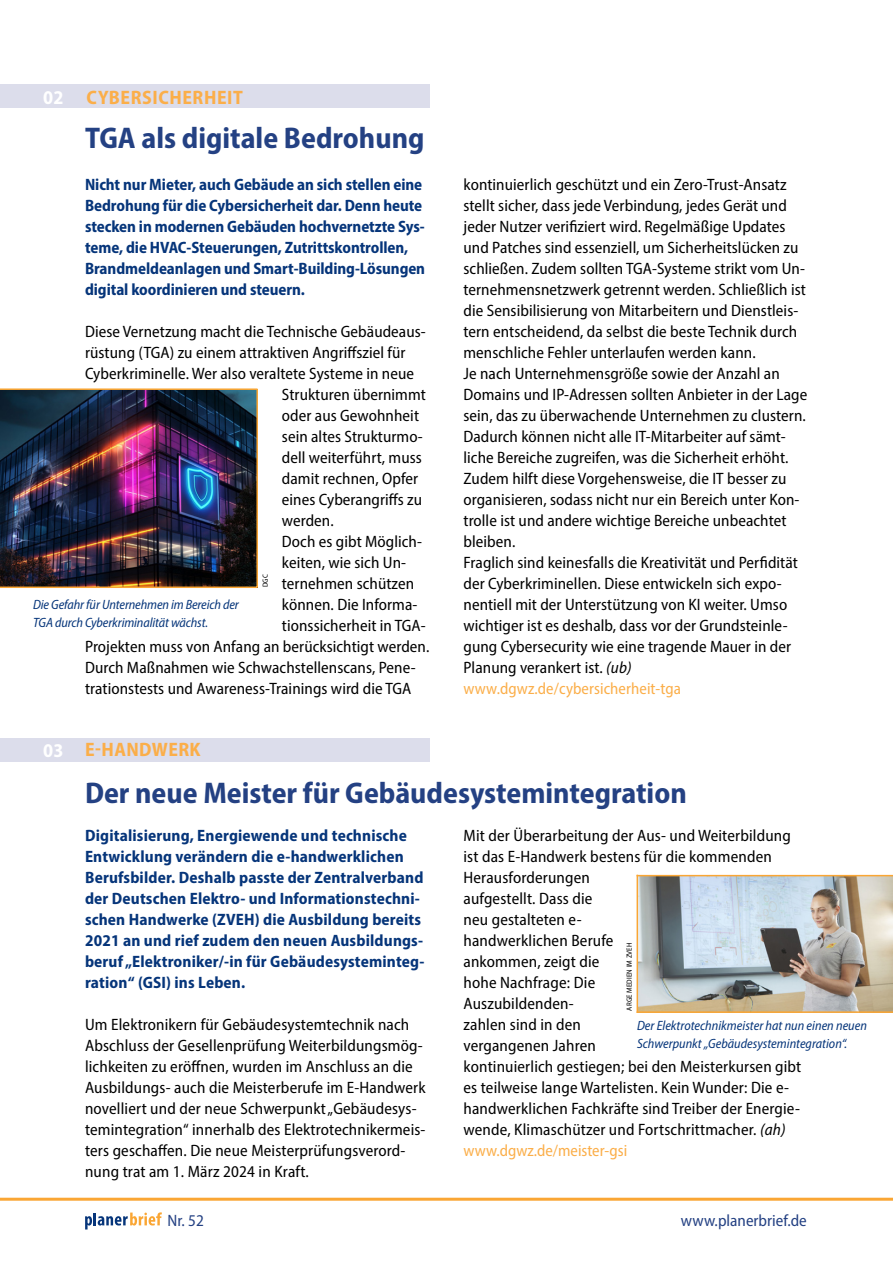
<style>
.page{position:relative;width:893px;height:1263px;background:#fff}
.page>*{position:absolute;margin:0;border:0;box-sizing:border-box;transform-origin:0 0}
.t1{font:700 semi-condensed 30px "Myriad Pro";color:#244183}
.t2{font:700 semi-condensed 19.5px "Myriad Pro";letter-spacing:.03em;color:#fbae49}
.t3{font:700 semi-condensed 19.5px "Myriad Pro";color:#fff}
.t4{font:semi-condensed 16.5px/21px "Myriad Pro";letter-spacing:.005em;color:#000}
.t5{font:700 semi-condensed 16.5px/21px "Myriad Pro";letter-spacing:.005em;color:#06357a}
.t6{font:semi-condensed 16.5px "Myriad Pro";color:#244183}
.t7{font:italic semi-condensed 13.5px/18px "Myriad Pro";letter-spacing:-.005em;color:#06357a}
.t8{font:semi-condensed 7.5px "Myriad Pro";letter-spacing:.02em;color:#000}
.s1{font-style:italic}
.s2{color:#fbae49}
</style>
<div class="page">
<hr style="left:0;top:1198px;width:893px;height:3px;background:#faa634">
<div style="left:0;top:85px;width:429px;height:23px;background:#dcddeb"></div>
<svg style="left:85px;top:1212px;width:77px;height:17px"></svg>
<div style="left:0;top:738px;width:429px;height:23px;background:#dcddeb"></div>
<img style="left:0;top:388px;width:258px;height:200px">
<img style="left:638px;top:876px;width:255px;height:135px">
<hr style="left:637px;top:875px;width:256px;height:1px;background:#faa634">
<hr style="left:637px;top:1011px;width:256px;height:2px;background:#faa634">
<hr style="left:637px;top:875px;width:1px;height:138px;background:#faa634">
<p class="t3" style="left:43px;top:85px;width:22px">02</p>
<p class="t2" style="left:87px;top:85px;width:158px">CYBERSICHERHEIT</p>
<h1 class="t1" style="left:85px;top:119px;width:341px">TGA als digitale Bedrohung</h1>
<p class="t5" style="left:85px;top:174px;width:342px">Nicht nur Mieter, auch Gebäude an sich stellen eine Bedrohung für die Cybersicherheit dar. Denn heute stecken in modernen Gebäuden hochvernetzte Sys&shy;teme, die HVAC-Steuerungen, Zutrittskontrollen, Brandmeldeanlagen und Smart-Building-Lösungen digital koordinieren und steuern.</p>
<p class="t4" style="left:85px;top:321px;width:342px">Diese Vernetzung macht die Technische Gebäudeaus-</p>
<p class="t4" style="left:85px;top:342px;width:322px">rüstung (TGA) zu einem attraktiven Angriffsziel für</p>
<p class="t4" style="left:85px;top:363px;width:331px">Cyberkriminelle. Wer also veraltete Systeme in neue</p>
<p class="t4" style="left:282px;top:384px;width:145px">Strukturen übernimmt</p>
<p class="t4" style="left:282px;top:405px;width:139px">oder aus Gewohnheit</p>
<p class="t4" style="left:282px;top:426px;width:142px">sein altes Strukturmo-</p>
<p class="t4" style="left:282px;top:447px;width:141px">dell weiterführt, muss</p>
<p class="t4" style="left:282px;top:468px;width:138px">damit rechnen, Opfer</p>
<p class="t4" style="left:282px;top:489px;width:142px">eines Cyberangriffs zu</p>
<p class="t4" style="left:282px;top:510px;width:53px">werden.</p>
<p class="t4" style="left:282px;top:531px;width:142px">Doch es gibt Möglich-</p>
<p class="t4" style="left:282px;top:552px;width:126px">keiten, wie sich Un-</p>
<p class="t4" style="left:282px;top:573px;width:134px">ternehmen schützen</p>
<p class="t4" style="left:282px;top:594px;width:137px">können. Die Informa-</p>
<p class="t4" style="left:282px;top:615px;width:145px">tionssicherheit in TGA-</p>
<p class="t4" style="left:85px;top:636px;width:346px">Projekten muss von Anfang an berücksichtigt werden.</p>
<p class="t4" style="left:85px;top:657px;width:332px">Durch Maßnahmen wie Schwachstellenscans, Pene-</p>
<p class="t4" style="left:85px;top:678px;width:328px">trationstests und Awareness-Trainings wird die TGA</p>
<p class="t8" style="left:261px;top:587px;width:15px;rotate:-90deg">DGC</p>
<p class="t7" style="left:33px;top:595px;width:207px">Die Gefahr für Unternehmen im Bereich der<br>TGA durch Cyberkriminalität wächst.</p>
<p class="t3" style="left:43px;top:738px;width:22px">03</p>
<p class="t2" style="left:85px;top:737px;width:117px">E-HANDWERK</p>
<p class="t4" style="left:463px;top:174px;width:345px">kontinuierlich geschützt und ein Zero-Trust-Ansatz stellt sicher, dass jede Verbindung, jedes Gerät und jeder Nutzer verifiziert wird. Regelmäßige Updates und Patches sind essenziell, um Sicherheitslücken zu schließen. Zudem sollten TGA-Systeme strikt vom Un&shy;ternehmensnetzwerk getrennt werden. Schließlich ist die Sensibilisierung von Mitarbeitern und Dienstleis&shy;tern entscheidend, da selbst die beste Technik durch menschliche Fehler unterlaufen werden kann.<br>Je nach Unternehmensgröße sowie der Anzahl an Domains und IP-Adressen sollten Anbieter in der Lage sein, das zu überwachende Unternehmen zu clustern.<br>Dadurch können nicht alle IT-Mitarbeiter auf sämt&shy;liche Bereiche zugreifen, was die Sicherheit erhöht.<br>Zudem hilft diese Vorgehensweise, die IT besser zu organisieren, sodass nicht nur ein Bereich unter Kon&shy;trolle ist und andere wichtige Bereiche unbeachtet bleiben.<br>Fraglich sind keinesfalls die Kreativität und Perfidität der Cyberkriminellen. Diese entwickeln sich expo&shy;nentiell mit der Unterstützung von KI weiter. Umso wichtiger ist es deshalb, dass vor der Grundsteinle&shy;gung Cybersecurity wie eine tragende Mauer in der Planung verankert ist. <span class="s1">(ub) </span><span class="s2">www.dgwz.de/cybersicherheit-tga</span></p>
<h1 class="t1" style="left:85px;top:774px;width:603px">Der neue Meister für Gebäudesystemintegration</h1>
<p class="t4" style="left:463px;top:825px;width:339px">Mit der Überarbeitung der Aus- und Weiterbildung ist das E-Handwerk bestens für die kommenden<br>Herausforderungen<br>aufgestellt. Dass die<br>neu gestalteten e-<br>handwerklichen Berufe<br>ankommen, zeigt die<br>hohe Nachfrage: Die<br>Auszubildenden-<br>zahlen sind in den<br>vergangenen Jahren<br>kontinuierlich gestiegen; bei den Meisterkursen gibt es teilweise lange Wartelisten. Kein Wunder: Die e&shy;handwerklichen Fachkräfte sind Treiber der Energie&shy;wende, Klimaschützer und Fortschrittmacher. <span class="s1">(ah) </span><span class="s2">www.dgwz.de/meister-gsi</span></p>
<p class="t5" style="left:85px;top:825px;width:341px">Digitalisierung, Energiewende und technische Entwicklung verändern die e-handwerklichen Berufsbilder. Deshalb passte der Zentralverband der Deutschen Elektro- und Informationstechni&shy;schen Handwerke (ZVEH) die Ausbildung bereits 2021 an und rief zudem den neuen Ausbildungs&shy;beruf „Elektroniker/-in für Gebäudesysteminteg&shy;ration“ (GSI) ins Leben.</p>
<p class="t4" style="left:85px;top:1014px;width:342px">Um Elektronikern für Gebäudesystemtechnik nach Abschluss der Gesellenprüfung Weiterbildungsmög&shy;lichkeiten zu eröffnen, wurden im Anschluss an die Ausbildungs- auch die Meisterberufe im E-Handwerk novelliert und der neue Schwerpunkt „Gebäudesys&shy;temintegration“ innerhalb des Elektrotechnikermeis&shy;ters geschaffen. Die neue Meisterprüfungsverord&shy;nung trat am 1. März 2024 in Kraft.</p>
<p class="t8" style="left:625px;top:1010px;width:70px;rotate:-90deg">ARGE MEDIEN IM ZVEH</p>
<p class="t7" style="left:637px;top:1016px;width:231px">Der Elektrotechnikmeister hat nun einen neuen<br>Schwerpunkt „Gebäudesystemintegration“.</p>
<p class="t6" style="left:167px;top:1210px;width:38px">Nr. 52</p>
<p class="t6" style="left:681px;top:1210px;width:127px">www.planerbrief.de</p>
</div>
